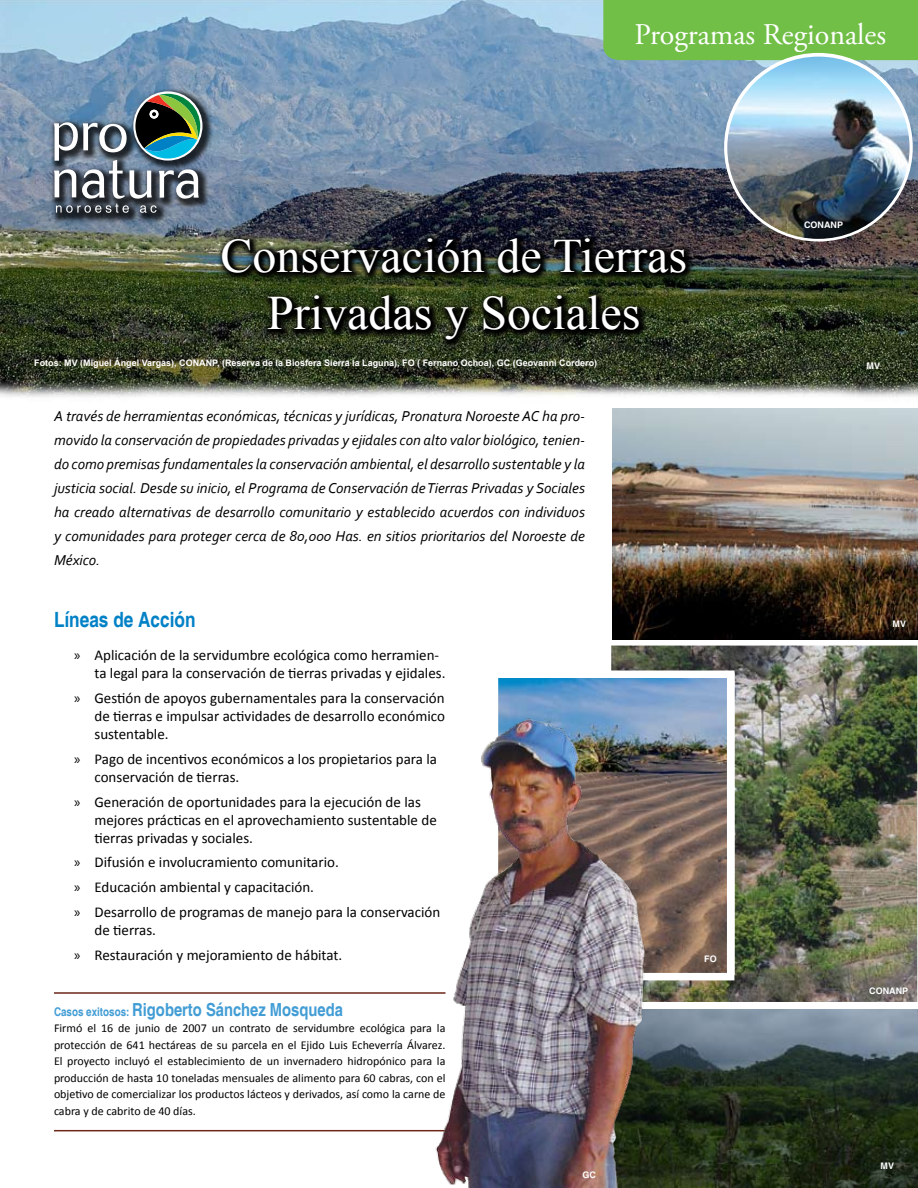
<style>
.page{position:relative;width:918px;height:1188px;background:#fff}
.page>*{position:absolute;margin:0;border:0;box-sizing:border-box;transform-origin:0 0}
.t1{font:48px/57.6px "Times New Roman";color:#fff;text-align:center}
.t2{font:30px "Adobe Garamond Pro";color:#fff}
.t3{font:700 condensed 21px "Helvetica";color:#0081c6}
.t4{font:700 condensed 18px "Helvetica";color:#429dd5}
.t5{font:15px/18px "Calibri";color:#000}
.t6{font:italic 15px/24px "Corbel";color:#000;text-align:justify}
.t7{font:15px/24.8px "Myriad Pro";color:#000;text-align:justify}
.t8{font:12px/16.5px "Calibri";color:#000;text-align:justify}
.t9{font:700 9px "Arial";color:#fff}
.t10{font:700 9px "Helvetica";color:#fff}
.s1{font-size:12px}
</style>
<div class="page">
<img style="left:0;top:0;width:918px;height:398px">
<img style="left:612px;top:409px;width:306px;height:231px">
<img style="left:668px;top:1009px;width:250px;height:179px">
<img style="left:611px;top:646px;width:306px;height:356px">
<img style="left:500px;top:679px;width:225px;height:292px">
<div style="left:491px;top:670px;width:243px;height:310px;border:8px solid #fff"></div>
<div style="left:49px;top:86px;width:165px;height:138px;background:#000;opacity:.76"></div>
<svg style="left:54px;top:94px;width:146px;height:119px;background:#64777f"></svg>
<svg style="left:216px;top:232px;width:480px;height:118px;background:#212819"></svg>
<hr style="left:54px;top:992px;width:392px;height:2px;background:#6c2719">
<hr style="left:54px;top:1130px;width:392px;height:1px;background:#6c2719">
<div style="left:603px;top:0;width:315px;height:60px;background:#71bf47"></div>
<svg style="left:724px;top:53px;width:189px;height:189px"></svg>
<img style="left:727px;top:57px;width:183px;height:182px;border-radius:50%">
<img style="left:398px;top:709px;width:270px;height:479px">
<h2 class="t2" style="left:634px;top:16px;width:253px">Programas Regionales</h2>
<h1 class="t1" style="left:221px;top:226px;width:468px">Conservación de Tierras<br>Privadas y Sociales</h1>
<p class="t9" style="left:34px;top:357px;width:564px">Fotos: MV (Miguel Ángel Vargas), CONANP, (Reserva de la Biosfera Sierra la Laguna), FO ( Fernano Ochoa), GC (Geovanni Cordero)</p>
<p class="t6" style="left:54px;top:404px;width:533px">A través de herramientas económicas, técnicas y jurídicas, Pronatura Noroeste AC ha pro&shy;movido la conservación de propiedades privadas y ejidales con alto valor biológico, tenien&shy;do como premisas fundamentales la conservación ambiental, el desarrollo sustentable y la justicia social. Desde su inicio, el Programa de Conservación de Tierras Privadas y Sociales ha creado alternativas de desarrollo comunitario y establecido acuerdos con individuos y comunidades para proteger cerca de 80,000 Has. en sitios prioritarios del Noroeste de México.</p>
<h3 class="t3" style="left:54px;top:607px;width:143px">Líneas de Acción</h3>
<p class="t7" style="left:74px;top:643px;width:8px">»</p>
<p class="t7" style="left:74px;top:686px;width:8px">»</p>
<p class="t7" style="left:74px;top:746px;width:8px">»</p>
<p class="t7" style="left:74px;top:789px;width:8px">»</p>
<p class="t7" style="left:74px;top:850px;width:8px">» » »</p>
<p class="t7" style="left:74px;top:942px;width:8px">»</p>
<p class="t5" style="left:94px;top:646px;width:352px">Aplicación de la servidumbre ecológica como herramien&shy;ta legal para la conservación de tierras privadas y ejidales.</p>
<p class="t5" style="left:94px;top:689px;width:352px;text-align:justify">Gestión de apoyos gubernamentales para la conservación de tierras e impulsar actividades de desarrollo económico sustentable.</p>
<p class="t5" style="left:94px;top:749px;width:344px">Pago de incentivos económicos a los propietarios para la conservación de tierras.</p>
<p class="t5" style="left:94px;top:792px;width:344px">Generación de oportunidades para la ejecución de las mejores prácticas en el aprovechamiento sustentable de tierras privadas y sociales.</p>
<p class="t5" style="left:94px;top:849px;width:347px;line-height:24.8px">Difusión e involucramiento comunitario.<br>Educación ambiental y capacitación.<br>Desarrollo de programas de manejo para la conservación</p>
<p class="t5" style="left:94px;top:917px;width:249px;line-height:24.8px">de tierras.<br>Restauración y mejoramiento de hábitat.</p>
<p class="t4" style="left:54px;top:999px;width:290px"><span class="s1">Casos exitosos:</span> Rigoberto Sánchez Mosqueda</p>
<p class="t8" style="left:54px;top:1020px;width:393px">Firmó el 16 de junio de 2007 un contrato de servidumbre ecológica para la protección de 641 hectáreas de su parcela en el Ejido Luis Echeverría Álvarez.<br>El proyecto incluyó el establecimiento de un invernadero hidropónico para la producción de hasta 10 toneladas mensuales de alimento para 60 cabras, con el objetivo de comercializar los productos lácteos y derivados, así como la carne de cabra y de cabrito de 40 días.</p>
<p class="t10" style="left:704px;top:953px;width:14px">FO</p>
<p class="t10" style="left:583px;top:1170px;width:15px">GC</p>
<p class="t10" style="left:804px;top:219px;width:40px">CONANP</p>
<p class="t10" style="left:867px;top:361px;width:15px">MV</p>
<p class="t10" style="left:893px;top:618px;width:15px">MV</p>
<p class="t10" style="left:869px;top:985px;width:40px">CONANP</p>
<p class="t10" style="left:881px;top:1161px;width:15px">MV</p>
</div>
